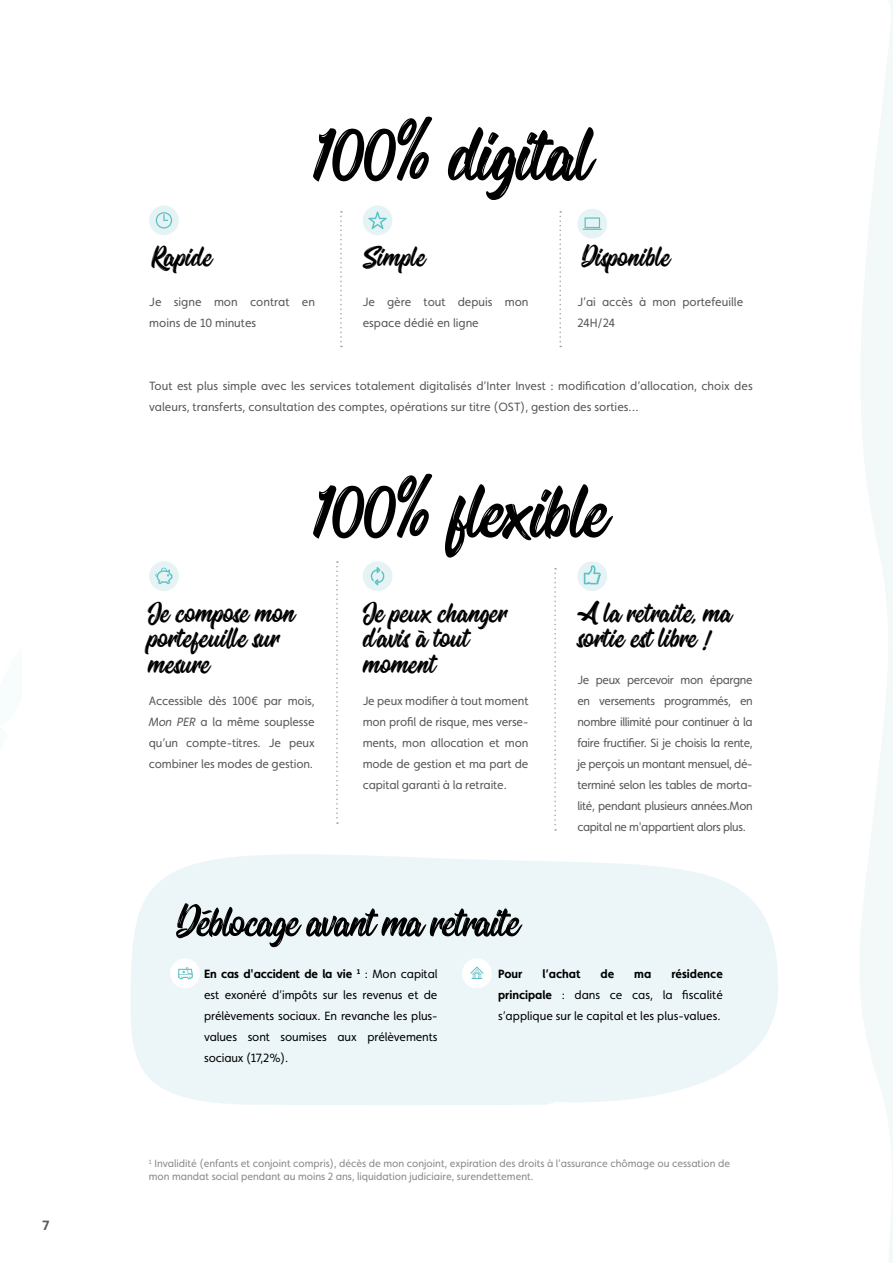
<style>
.page{position:relative;width:893px;height:1263px;background:#fff}
.page>*{position:absolute;margin:0;border:0;box-sizing:border-box;transform-origin:0 0}
.t1{font:97.5px "Oraqle";letter-spacing:-.01em;color:#000}
.t2{font:54px "Oraqle";letter-spacing:-.02em;color:#000}
.t3{font:36px/25.5px "Oraqle";letter-spacing:.005em;color:#000}
.t4{font:700 13.5px "Faricy New";color:#575756}
.t5{font:12px/21px "Faricy New";color:#575756}
.t6{font:12px/21px "Faricy New";letter-spacing:-.01em;color:#000;text-align:justify}
.t7{font:700 12px "Faricy New";color:#000}
.t8{font:10.5px/12.6px "Faricy New";color:#878787}
.s1{font-style:italic}
.s2{font-weight:700}
</style>
<div class="page">
<svg style="left:340px;top:211px;width:2px;height:136px"></svg>
<svg style="left:336px;top:561px;width:2px;height:263px"></svg>
<svg style="left:559px;top:211px;width:2px;height:136px"></svg>
<svg style="left:554px;top:568px;width:2px;height:263px"></svg>
<div style="left:149px;top:561px;width:30px;height:30px;background:#e6f3f5;border-radius:50%"></div>
<svg style="left:155px;top:568px;width:17px;height:16px"></svg>
<svg style="left:131px;top:854px;width:647px;height:251px;background:#edf6f8"></svg>
<div style="left:170px;top:958px;width:30px;height:30px;background:#fff;border-radius:50%"></div>
<svg style="left:178px;top:967px;width:15px;height:12px"></svg>
<div style="left:462px;top:958px;width:30px;height:30px;background:#fff;border-radius:50%"></div>
<svg style="left:470px;top:966px;width:14px;height:13px"></svg>
<div style="left:149px;top:205px;width:30px;height:30px;background:#e6f3f5;border-radius:50%"></div>
<svg style="left:156px;top:212px;width:16px;height:17px"></svg>
<div style="left:363px;top:205px;width:29px;height:30px;background:#e6f3f5;border-radius:50%"></div>
<svg style="left:368px;top:211px;width:19px;height:18px"></svg>
<div style="left:577px;top:209px;width:30px;height:30px;background:#e6f3f5;border-radius:50%"></div>
<svg style="left:583px;top:217px;width:19px;height:13px"></svg>
<div style="left:363px;top:561px;width:29px;height:30px;background:#e6f3f5;border-radius:50%"></div>
<svg style="left:371px;top:567px;width:13px;height:18px"></svg>
<div style="left:577px;top:561px;width:30px;height:30px;background:#e6f3f5;border-radius:50%"></div>
<svg style="left:584px;top:565px;width:17px;height:19px"></svg>
<svg style="left:860px;top:0;width:33px;height:1263px;fill:#f3f9f8"></svg>
<p class="t4" style="left:43px;top:1217px;width:8px">7</p>
<h3 class="t3" style="left:148px;top:245px;width:65px">Rapide</h3>
<h1 class="t1" style="left:315px;top:107px;width:276px">100% digital</h1>
<h3 class="t3" style="left:363px;top:245px;width:64px">Simple</h3>
<h3 class="t3" style="left:577px;top:245px;width:94px">Disponible</h3>
<p class="t5" style="left:149px;top:291px;width:167px">Je signe mon contrat en moins de 10 minutes</p>
<p class="t5" style="left:363px;top:291px;width:167px">Je gère tout depuis mon espace dédié en ligne</p>
<p class="t5" style="left:577px;top:291px;width:167px">J’ai accès à mon portefeuille<br>24H/24</p>
<p class="t5" style="left:149px;top:375px;width:605px">Tout est plus simple avec les services totalement digitalisés d’Inter Invest : modification d’allocation, choix des valeurs, transferts, consultation des comptes, opérations sur titre (OST), gestion des sorties…</p>
<h1 class="t1" style="left:315px;top:464px;width:294px">100% flexible</h1>
<h3 class="t3" style="left:148px;top:601px;width:148px">Je compose mon portefeuille sur mesure</h3>
<h3 class="t3" style="left:363px;top:601px;width:146px">Je peux changer d'avis à tout moment</h3>
<h3 class="t3" style="left:577px;top:601px;width:156px">A la retraite, ma sortie est libre !</h3>
<p class="t5" style="left:149px;top:690px;width:167px;text-align:justify">Accessible dès 100€ par mois, <span class="s1">Mon PER</span> a la même souplesse qu’un compte-titres. Je peux combiner les modes de gestion.</p>
<p class="t5" style="left:363px;top:690px;width:167px;text-align:justify">Je peux modifier à tout moment mon profil de risque, mes verse&shy;ments, mon allocation et mon mode de gestion et ma part de capital garanti à la retraite.</p>
<p class="t5" style="left:577px;top:669px;width:177px;text-align:justify">Je peux percevoir mon épargne en versements programmés, en nombre illimité pour continuer à la faire fructifier. Si je choisis la rente, je perçois un montant mensuel, dé&shy;terminé selon les tables de morta&shy;lité, pendant plusieurs années.Mon capital ne m'appartient alors plus.</p>
<h2 class="t2" style="left:170px;top:896px;width:351px">Déblocage avant ma retraite</h2>
<p class="t6" style="left:204px;top:963px;width:235px"><span class="s2">En cas d'accident de la vie</span> <sup>1</sup> : Mon capital est exonéré d’impôts sur les revenus et de prélèvements sociaux. En revanche les plus&shy;values sont soumises aux prélèvements sociaux (17,2%).</p>
<p class="t7" style="left:498px;top:967px;width:26px">Pour</p>
<p class="t7" style="left:542px;top:967px;width:40px">l’achat</p>
<p class="t7" style="left:600px;top:967px;width:15px">de</p>
<p class="t7" style="left:634px;top:967px;width:19px">ma</p>
<p class="t6" style="left:498px;top:963px;width:226px;text-indent:173px"><span class="s2">résidence principale</span> : dans ce cas, la fiscalité s’applique sur le capital et les plus-values.</p>
<p class="t8" style="left:149px;top:1157px;width:583px"><sup>1</sup> Invalidité (enfants et conjoint compris), décès de mon conjoint, expiration des droits à l’assurance chômage ou cessation de mon mandat social pendant au moins 2 ans, liquidation judiciaire, surendettement.</p>
</div>
